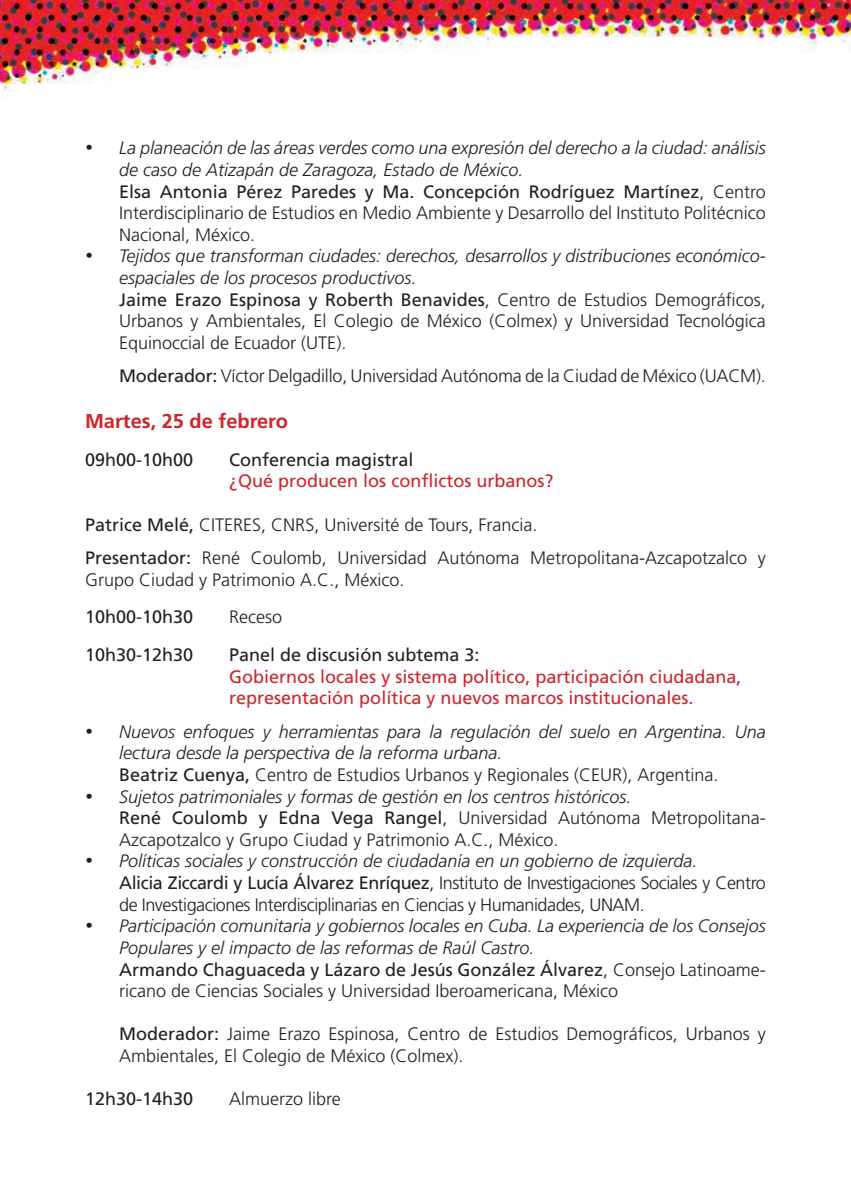
<style>
.page{position:relative;width:851px;height:1191px;background:#fff}
.page>*{position:absolute;margin:0;border:0;box-sizing:border-box;transform-origin:0 0}
.t1{font:700 20px "Frutiger";color:#d1232a}
.t2{font:300 18px/21.6px "Frutiger";color:#231f20}
.t3{font:italic 300 18px/21.6px "Frutiger";color:#231f20}
.t4{font:300 18px/21.6px "Frutiger";letter-spacing:-.025em;color:#231f20}
.t5{font:18px/21.6px "Frutiger";color:#d1232a}
.t6{font:18px "Frutiger";color:#231f20}
.s1{font-weight:400}
</style>
<div class="page">
<img style="left:0;top:0;width:850px;height:91px">
<p class="t3" style="left:119px;top:137px;width:648px;text-indent:-34px">• La planeación de las áreas verdes como una expresión del derecho a la ciudad: análisis de caso de Atizapán de Zaragoza, Estado de México.</p>
<p class="t2" style="left:119px;top:180px;width:648px;text-align:justify"><span class="s1">Elsa Antonia Pérez Paredes y Ma. Concepción Rodríguez Martínez</span>, Centro Interdisciplinario de Estudios en Medio Ambiente y Desarrollo del Instituto Politécnico Nacional, México.</p>
<p class="t3" style="left:119px;top:245px;width:648px;text-indent:-34px">• Tejidos que transforman ciudades: derechos, desarrollos y distribuciones económico&shy;espaciales de los procesos productivos.</p>
<p class="t2" style="left:119px;top:288px;width:648px;text-align:justify"><span class="s1">Jaime Erazo Espinosa y Roberth Benavides</span>, Centro de Estudios Demográficos, Urbanos y Ambientales, El Colegio de México (Colmex) y Universidad Tecnológica Equinoccial de Ecuador (UTE).</p>
<p class="t2" style="left:119px;top:365px;width:648px"><span class="s1">Moderador:</span> Víctor Delgadillo, Universidad Autónoma de la Ciudad de México (UACM).</p>
<p class="t1" style="left:85px;top:409px;width:204px">Martes, 25 de febrero</p>
<p class="t6" style="left:85px;top:449px;width:110px">09h00-10h00</p>
<p class="t6" style="left:229px;top:449px;width:186px">Conferencia magistral</p>
<p class="t5" style="left:229px;top:470px;width:326px">¿Qué producen los conflictos urbanos?</p>
<p class="t2" style="left:85px;top:513px;width:454px"><span class="s1">Patrice Melé,</span> CITERES, CNRS, Université de Tours, Francia.</p>
<p class="t2" style="left:85px;top:547px;width:682px"><span class="s1">Presentador:</span> René Coulomb, Universidad Autónoma Metropolitana-Azcapotzalco y<br>Grupo Ciudad y Patrimonio A.C., México.</p>
<p class="t6" style="left:85px;top:606px;width:110px">10h00-10h30</p>
<p class="t2" style="left:229px;top:606px;width:55px">Receso</p>
<p class="t6" style="left:85px;top:644px;width:110px">10h30-12h30</p>
<p class="t6" style="left:229px;top:644px;width:252px">Panel de discusión subtema 3:</p>
<p class="t5" style="left:229px;top:665px;width:514px">Gobiernos locales y sistema político, participación ciudadana, representación política y nuevos marcos institucionales.</p>
<p class="t3" style="left:119px;top:720px;width:648px;text-indent:-34px">• Nuevos enfoques y herramientas para la regulación del suelo en Argentina. Una lectura desde la perspectiva de la reforma urbana.</p>
<p class="t2" style="left:119px;top:764px;width:600px"><span class="s1">Beatriz Cuenya,</span> Centro de Estudios Urbanos y Regionales (CEUR), Argentina.</p>
<p class="t3" style="left:85px;top:785px;width:548px">• Sujetos patrimoniales y formas de gestión en los centros históricos.</p>
<p class="t2" style="left:119px;top:807px;width:648px"><span class="s1">René Coulomb y Edna Vega Rangel</span>, Universidad Autónoma Metropolitana-<br>Azcapotzalco y Grupo Ciudad y Patrimonio A.C., México.</p>
<p class="t3" style="left:85px;top:850px;width:614px">• Políticas sociales y construcción de ciudadanía en un gobierno de izquierda.</p>
<p class="t4" style="left:119px;top:872px;width:648px"><span class="s1">Alicia Ziccardi y Lucía Álvarez Enríquez</span>, Instituto de Investigaciones Sociales y Centro de Investigaciones Interdisciplinarias en Ciencias y Humanidades, UNAM.</p>
<p class="t3" style="left:119px;top:915px;width:648px;text-indent:-34px">• Participación comunitaria y gobiernos locales en Cuba. La experiencia de los Consejos<br>Populares y el impacto de las reformas de Raúl Castro.</p>
<p class="t2" style="left:119px;top:958px;width:648px"><span class="s1">Armando Chaguaceda y Lázaro de Jesús González Álvarez</span>, Consejo Latinoame&shy;ricano de Ciencias Sociales y Universidad Iberoamericana, México</p>
<p class="t2" style="left:119px;top:1023px;width:648px"><span class="s1">Moderador:</span> Jaime Erazo Espinosa, Centro de Estudios Demográficos, Urbanos y<br>Ambientales, El Colegio de México (Colmex).</p>
<p class="t6" style="left:85px;top:1088px;width:110px">12h30-14h30</p>
<p class="t2" style="left:229px;top:1088px;width:113px">Almuerzo libre</p>
</div>
